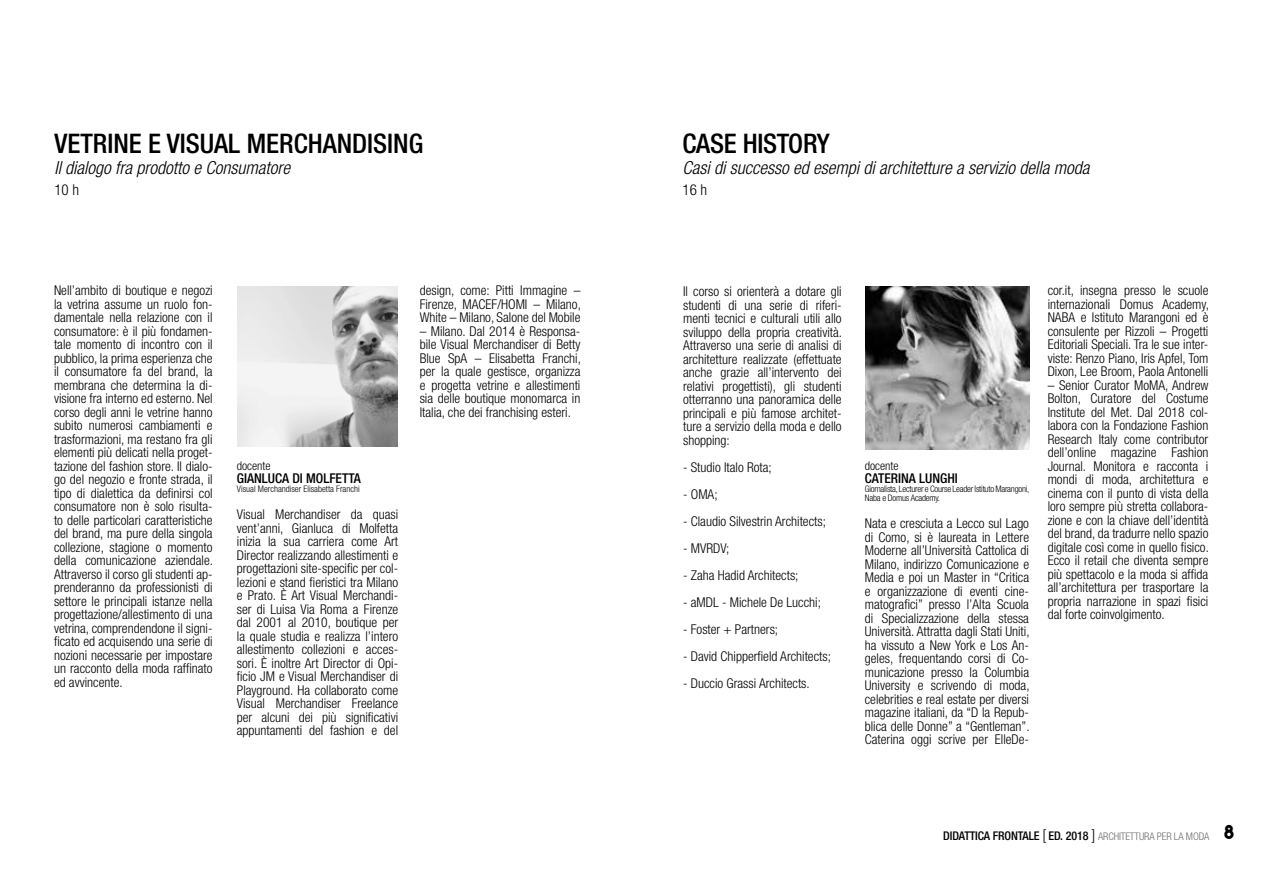
<style>
.page{position:relative;width:1263px;height:893px;background:#fff}
.page>*{position:absolute;margin:0;border:0;box-sizing:border-box;transform-origin:0 0}
.t1{font:500 condensed 27px "Helvetica Neue LT Std";color:#000}
.t2{font:italic 300 condensed 18px "Helvetica Neue LT Std";color:#000}
.t3{font:300 condensed 15px "Helvetica Neue LT Std";color:#000}
.t4{font:300 condensed 13.5px/13.5px "Helvetica Neue LT Std";color:#000;text-align:justify}
.t5{font:500 condensed 13.5px "Helvetica Neue LT Std";color:#000}
.t6{font:500 condensed 12px "Helvetica Neue LT Std";letter-spacing:-.01em;color:#000}
.t7{font:300 condensed 12px "Helvetica Neue LT Std";color:#000}
.t8{font:300 condensed 9px/9px "Helvetica Neue LT Std";letter-spacing:-.025em;color:#000}
.t9{font:300 condensed 9px "Helvetica Neue LT Std";color:#000}
.s1{font-weight:300;font-size:15px}
.s2{font-weight:300;font-size:10.5px;color:#6d6e71}
.s3{font-family:"Lemon Milk";font-weight:400;font-stretch:normal;font-size:18px}
</style>
<div class="page">
<img style="left:238px;top:287px;width:159px;height:160px">
<img style="left:866px;top:287px;width:163px;height:163px">
<h1 class="t1" style="left:54px;top:127px;width:14px">VETRINE</h1>
<h1 class="t1" style="left:148px;top:127px;width:32px">E VISUAL</h1>
<h1 class="t1" style="left:247px;top:127px;width:16px">MERC</h1>
<h1 class="t1" style="left:308px;top:127px;width:29px">HANDISING</h1>
<h2 class="t2" style="left:54px;top:157px;width:237px">Il dialogo fra prodotto e Consumatore</h2>
<p class="t3" style="left:54px;top:181px;width:26px">10 h</p>
<p class="t4" style="left:54px;top:284px;width:161px">Nell’ambito di boutique e negozi la vetrina assume un ruolo fon&shy;damentale nella relazione con il consumatore: è il più fondamen&shy;tale momento di incontro con il pubblico, la prima esperienza che il consumatore fa del brand, la membrana che determina la di&shy;visione fra interno ed esterno. Nel corso degli anni le vetrine hanno subito numerosi cambiamenti e trasformazioni, ma restano fra gli elementi più delicati nella proget&shy;tazione del fashion store. Il dialo&shy;go del negozio e fronte strada, il tipo di dialettica da definirsi col consumatore non è solo risulta&shy;to delle particolari caratteristiche del brand, ma pure della singola collezione, stagione o momento della comunicazione aziendale.<br>Attraverso il corso gli studenti ap&shy;prenderanno da professionisti di settore le principali istanze nella progettazione/allestimento di una vetrina, comprendendone il signi&shy;ficato ed acquisendo una serie di nozioni necessarie per impostare un racconto della moda raffinato ed avvincente.</p>
<p class="t7" style="left:237px;top:459px;width:35px">docente</p>
<p class="t5" style="left:237px;top:471px;width:125px">GIANLUCA DI MOLFETTA</p>
<p class="t9" style="left:237px;top:484px;width:124px">Visual Merchandiser Elisabetta Franchi</p>
<p class="t4" style="left:237px;top:508px;width:163px">Visual Merchandiser da quasi vent’anni, Gianluca di Molfetta inizia la sua carriera come Art Director realizzando allestimenti e progettazioni site-specific per col&shy;lezioni e stand fieristici tra Milano e Prato. È Art Visual Merchandi&shy;ser di Luisa Via Roma a Firenze dal 2001 al 2010, boutique per la quale studia e realizza l’intero allestimento collezioni e acces&shy;sori. È inoltre Art Director di Opi&shy;ficio JM e Visual Merchandiser di Playground. Ha collaborato come Visual Merchandiser Freelance per alcuni dei più significativi appuntamenti del fashion e del</p>
<p class="t4" style="left:420px;top:284px;width:162px">design, come: Pitti Immagine –<br>Firenze, MACE</p>
<p class="t4" style="left:492px;top:297px;width:17px">F/HOMI</p>
<p class="t4" style="left:420px;top:297px;width:163px;text-align:right">– Milano,<br>White – Milano, Salone del Mobile</p>
<p class="t4" style="left:420px;top:324px;width:163px">– Milano. Dal 2014 è Responsa&shy;bile Visual Merchandiser di Betty Blue SpA – Elisabetta Franchi, per la quale gestisce, organizza e progetta vetrine e allestimenti sia delle boutique monomarca in Italia, che dei franchising esteri.</p>
<h1 class="t1" style="left:682px;top:127px;width:15px">CASE</h1>
<h1 class="t1" style="left:743px;top:127px;width:28px">HISTOR</h1>
<h1 class="t1" style="left:817px;top:127px;width:14px">Y</h1>
<h2 class="t2" style="left:682px;top:157px;width:409px">casi di successo ed esempi di architetture a servizio della moda</h2>
<p class="t3" style="left:682px;top:181px;width:26px">16 h</p>
<p class="t4" style="left:683px;top:284px;width:161px">Il corso si orienterà a dotare gli studenti di una serie di riferi&shy;menti tecnici e culturali utili allo sviluppo della propria creatività.<br>Attraverso una serie di analisi di architetture realizzate (effettuate anche grazie all’intervento dei relativi progettisti), gli studenti otterranno una panoramica delle principali e più famose architet&shy;ture a servizio della moda e dello shopping:</p>
<p class="t4" style="left:683px;top:460px;width:90px">- Studio Italo Rota;</p>
<p class="t4" style="left:683px;top:487px;width:36px">- Oma;</p>
<p class="t4" style="left:683px;top:514px;width:144px">- Claudio Silvestrin Architects;</p>
<p class="t4" style="left:683px;top:541px;width:48px">- MVRDV;</p>
<p class="t4" style="left:683px;top:568px;width:117px">- Zaha Hadid Architects;</p>
<p class="t4" style="left:683px;top:595px;width:22px">- aMDL</p>
<p class="t4" style="left:722px;top:595px;width:100px">- Michele De Lucchi;</p>
<p class="t4" style="left:683px;top:622px;width:97px">- Foster + Partners;</p>
<p class="t4" style="left:683px;top:649px;width:149px">- David Chipperfield Architects;</p>
<p class="t4" style="left:683px;top:676px;width:128px">- Duccio Grassi Architects.</p>
<p class="t7" style="left:865px;top:459px;width:35px">docente</p>
<p class="t5" style="left:865px;top:470px;width:95px">CATERINA LUNGHI</p>
<p class="t8" style="left:865px;top:484px;width:166px">Giornalista, Lecturer e Course Leader Istituto Marangoni,<br>Naba e Domus Academy.</p>
<p class="t4" style="left:865px;top:517px;width:166px">Nata e cresciuta a Lecco sul Lago di Como, si è laureata in Lettere Moderne all’Università Cattolica di Milano, indirizzo Comunicazione e Media e poi un Master in “Critica e organizzazione di eventi cine&shy;matografici” presso l’Alta Scuola di Specializzazione della stessa Università. Attratta dagli Stati Uniti, ha vissuto a New York e Los An&shy;geles, frequentando corsi di Co&shy;municazione presso la Columbia University e scrivendo di moda, celebrities e real estate per diversi magazine italiani, da “D la Repub&shy;blica delle Donne” a “Gentleman”.<br>Caterina oggi scrive per ElleDe-</p>
<p class="t4" style="left:1048px;top:284px;width:163px">cor.it, insegna presso le scuole internazionali Domus Academy, NABA e Istituto Marangoni ed è consulente per Rizzoli – Progetti Editoriali Speciali. Tra le sue inter&shy;viste: Renzo Piano, Iris Apfel, Tom Dixon, Lee Broom, Paola Antonelli</p>
<p class="t4" style="left:1048px;top:378px;width:163px">– Senior Curator MoMA, Andrew Bolton, Curatore del Costume Institute del Met. Dal 2018 col&shy;labora con la Fondazione Fashion Research Italy come contributor dell’online magazine Fashion Journal. Monitora e racconta i mondi di moda, architettura e cinema con il punto di vista della loro sempre più stretta collabora&shy;zione e con la chiave dell’identità del brand, da tradurre nello spazio digitale così come in quello fisico.<br>Ecco il retail che diventa sempre più spettacolo e la moda si affida all’architettura per trasportare la propria narrazione in spazi fisici dal forte coinvolgimento.</p>
<p class="t6" style="left:943px;top:828px;width:292px">DIDATTICA FRONTALE <span class="s1">[</span> ED. 2018 <span class="s1">]</span> <span class="s2">architettura per la moda</span> <span class="s3">8</span></p>
</div>
